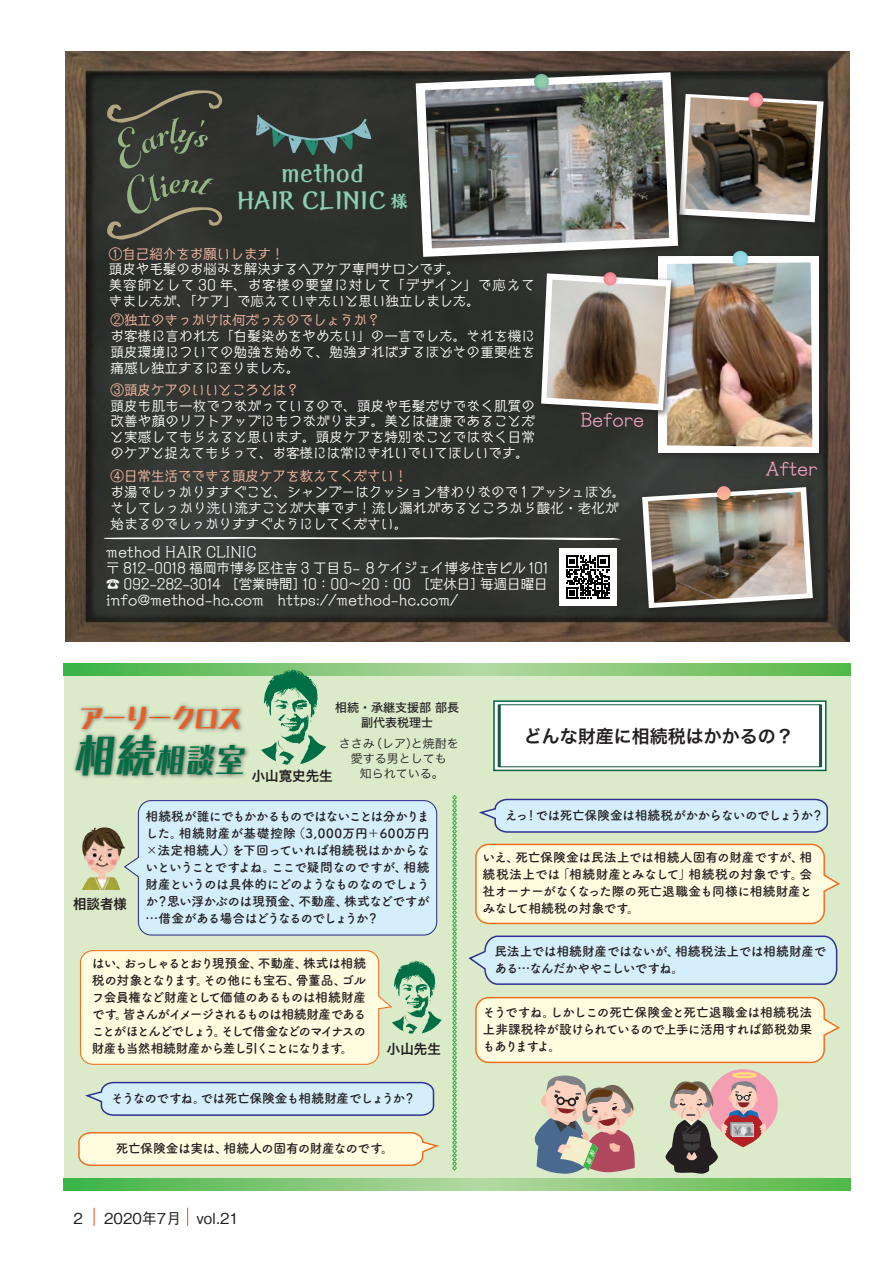
<style>
.page{position:relative;width:893px;height:1263px;background:#fff}
.page>*{position:absolute;margin:0;border:0;box-sizing:border-box;transform-origin:0 0}
.t1{font:34.2px "Comet Std B";color:#016f45}
.t2{font:27.9px "Comet Std B";letter-spacing:-.175em;color:#f15921}
.t3{font:700 24.6px/26.5px "Moaria Std";color:#8acfb7;text-align:center}
.t4{font:18px "Hira Kaku Std N W6";color:#231f20}
.t5{font:16.5px "New Cinema A Std D";color:#f5a7ca}
.t6{font:500 15px "Gothic BBB Pro";color:#231f20}
.t7{font:13.5px/15.9px "New Cinema A Std D";color:#fff}
.t8{font:13.5px "New Cinema A Std D";color:#fabda6}
.t9{font:13.5px "Hira Kaku Std N W6";color:#231f20}
.t10{font:12.75px/17px "Tsuku A Rd Gothic Std B";letter-spacing:-.05em;color:#231f20;text-align:justify}
.t11{font:12px/14.9px "Hira Kaku Std N W3";color:#231f20;text-align:center}
.t12{font:12px/14.9px "Hira Kaku Std N W5";color:#231f20;text-align:center}
.s1{font-size:17.55px}
.s2{font-size:46.65px}
</style>
<div class="page">
<div style="left:64px;top:663px;width:786px;height:528px;background:#dbebca"></div>
<svg style="left:64px;top:1179px;width:787px;height:12px"></svg>
<img style="left:66px;top:51px;width:783px;height:590px">
<svg style="left:94px;top:1208px;width:1px;height:18px"></svg>
<svg style="left:187px;top:1208px;width:1px;height:18px"></svg>
<div style="left:675px;top:90px;width:157px;height:141px;background:#231f20;opacity:.75"></div>
<div style="left:654px;top:252px;width:173px;height:209px;background:#231f20;opacity:.75"></div>
<div style="left:658px;top:256px;width:161px;height:197px;background:#fff"></div>
<img style="left:667px;top:262px;width:145px;height:185px">
<div style="left:638px;top:483px;width:184px;height:134px;background:#323431"></div>
<svg style="left:642px;top:487px;width:171px;height:121px"></svg>
<img style="left:648px;top:492px;width:159px;height:111px">
<div style="left:410px;top:67px;width:280px;height:202px;background:#231f20;opacity:.75"></div>
<svg style="left:416px;top:72px;width:262px;height:185px"></svg>
<img style="left:425px;top:80px;width:244px;height:168px">
<svg style="left:717px;top:486px;width:14px;height:14px"></svg>
<svg style="left:679px;top:92px;width:145px;height:130px"></svg>
<svg style="left:103px;top:537px;width:518px;height:3px"></svg>
<svg style="left:534px;top:74px;width:15px;height:15px"></svg>
<svg style="left:732px;top:251px;width:16px;height:15px"></svg>
<div style="left:537px;top:270px;width:142px;height:148px;background:#231f20;opacity:.75"></div>
<svg style="left:541px;top:272px;width:130px;height:138px"></svg>
<div style="left:559px;top:549px;width:58px;height:57px;background:#fff"></div>
<svg style="left:566px;top:555px;width:44px;height:44px"></svg>
<div style="left:493px;top:700px;width:333px;height:71px;background:#fff;border:2px solid #026442"></div>
<hr style="left:500px;top:704px;width:320px;height:1px;background:#145940">
<hr style="left:500px;top:766px;width:320px;height:1px;background:#145940">
<hr style="left:498px;top:704px;width:3px;height:63px;background:#145940">
<hr style="left:819px;top:704px;width:3px;height:63px;background:#145940">
<svg style="left:479px;top:798px;width:349px;height:35px"></svg>
<svg style="left:468px;top:935px;width:370px;height:50px"></svg>
<svg style="left:475px;top:843px;width:365px;height:82px"></svg>
<svg style="left:64px;top:663px;width:787px;height:12px"></svg>
<div style="left:72px;top:702px;width:178px;height:78px;background:#231f20;opacity:.75"></div>
<svg style="left:256px;top:115px;width:115px;height:40px"></svg>
<svg style="left:247px;top:669px;width:88px;height:96px"></svg>
<svg style="left:78px;top:795px;width:379px;height:375px"></svg>
<img style="left:78px;top:826px;width:52px;height:64px">
<svg style="left:475px;top:996px;width:365px;height:178px"></svg>
<svg style="left:106px;top:90px;width:117px;height:150px"></svg>
<h3 class="t3" style="left:237px;top:158px;width:173px">method<br>HAIR CLINIC <span class="s1">様</span></h3>
<p class="t8" style="left:109px;top:243px;width:177px">①自己紹介をお願いします！</p>
<p class="t7" style="left:109px;top:260px;width:455px">頭皮や毛髪のお悩みを解決するヘアケア専門サロンです。<br>美容師として 30 年、お客様の要望に対して「デザイン」で応えて　　きましたが、「ケア」で応えていきたいと思い独立しました。</p>
<p class="t8" style="left:111px;top:310px;width:271px">②独立のきっかけは何だったのでしょうか？</p>
<p class="t7" style="left:111px;top:327px;width:426px;text-align:justify">お客様に言われた「白髪染めをやめたい」の一言でした。それを機に頭皮環境についての勉強を始めて、勉強すればするほどその重要性を痛感し独立するに至りました。</p>
<p class="t8" style="left:111px;top:379px;width:190px">③頭皮ケアのいいところとは？</p>
<p class="t7" style="left:111px;top:396px;width:426px;text-align:justify">頭皮も肌も一枚でつながっているので、頭皮や毛髪だけでなく肌質の改善や顔のリフトアップにもつながります。美とは健康であることだと実感してもらえると思います。頭皮ケアを特別なことではなく日常のケアと捉えてもらって、お客様には常にきれいでいてほしいです。</p>
<p class="t8" style="left:111px;top:466px;width:298px">④日常生活でできる頭皮ケアを教えてください！</p>
<p class="t7" style="left:111px;top:483px;width:516px">お湯でしっかりすすぐこと、シャンプーはクッション替わりなので 1 プッシュほど。そしてしっかり洗い流すことが大事です！流し漏れがあるところから酸化・老化が始まるのでしっかりすすぐようにしてください。</p>
<p class="t7" style="left:106px;top:543px;width:444px">method HAIR CLINIC<br>〒 812-0018 福岡市博多区住吉 3 丁目 5- ８ケイジェイ博多住吉ビル 101 ☎ 092-282-3014　[営業時間] 10：00～20：00　[定休日] 毎週日曜日info@method-hc.com　https://method-hc.com/</p>
<p class="t5" style="left:581px;top:407px;width:65px">Before</p>
<p class="t5" style="left:765px;top:456px;width:54px">After</p>
<p class="t12" style="left:335px;top:700px;width:125px">相続・承継支援部 部長副代表税理士</p>
<h2 class="t2" style="left:77px;top:694px;width:168px">アーリークロス</h2>
<h1 class="t1" style="left:73px;top:733px;width:177px"><span class="s2">相続</span>相談室</h1>
<p class="t11" style="left:339px;top:736px;width:121px">ささみ（レア）と焼酎を愛する男としても<br>知られている。</p>
<p class="t9" style="left:252px;top:765px;width:82px">小山寛史先生</p>
<p class="t10" style="left:146px;top:807px;width:285px">相続税が誰にでもかかるものではないことは分かりました。相続財産が基礎控除（3,000万円＋600万円×法定相続人）を下回っていれば相続税はかからないということですよね。ここで疑問なのですが、相続財産というのは具体的にどのようなものなのでしょうか？思い浮かぶのは現預金、不動産、株式などですが…借金がある場合はどうなるのでしょうか？</p>
<p class="t10" style="left:92px;top:954px;width:276px">はい、おっしゃるとおり現預金、不動産、株式は相続税の対象となります。その他にも宝石、骨董品、ゴルフ会員権など財産として価値のあるものは相続財産です。皆さんがイメージされるものは相続財産であることがほとんどでしょう。そして借金などのマイナスの財産も当然相続財産から差し引くことになります。</p>
<p class="t10" style="left:111px;top:1088px;width:306px">そうなのですね。では死亡保険金も相続財産でしょうか？</p>
<p class="t9" style="left:73px;top:894px;width:56px">相談者様</p>
<p class="t9" style="left:387px;top:1038px;width:55px">小山先生</p>
<p class="t10" style="left:116px;top:1138px;width:280px">死亡保険金は実は、相続人の固有の財産なのです。</p>
<p class="t6" style="left:74px;top:1206px;width:11px">2</p>
<p class="t6" style="left:104px;top:1206px;width:136px">2020年7月 vol.21</p>
<h3 class="t4" style="left:524px;top:722px;width:271px">どんな財産に相続税はかかるの？</h3>
<p class="t10" style="left:505px;top:805px;width:321px">えっ！では死亡保険金は相続税がかからないのでしょうか？</p>
<p class="t10" style="left:483px;top:848px;width:331px">いえ、死亡保険金は民法上では相続人固有の財産ですが、相続税法上では「相続財産とみなして」相続税の対象です。会社オーナーがなくなった際の死亡退職金も同様に相続財産とみなして相続税の対象です。</p>
<p class="t10" style="left:494px;top:942px;width:333px">民法上では相続財産ではないが、相続税法上では相続財産である…なんだかややこしいですね。</p>
<p class="t10" style="left:483px;top:1003px;width:331px">そうですね。しかしこの死亡保険金と死亡退職金は相続税法上非課税枠が設けられているので上手に活用すれば節税効果もありますよ。</p>
</div>
